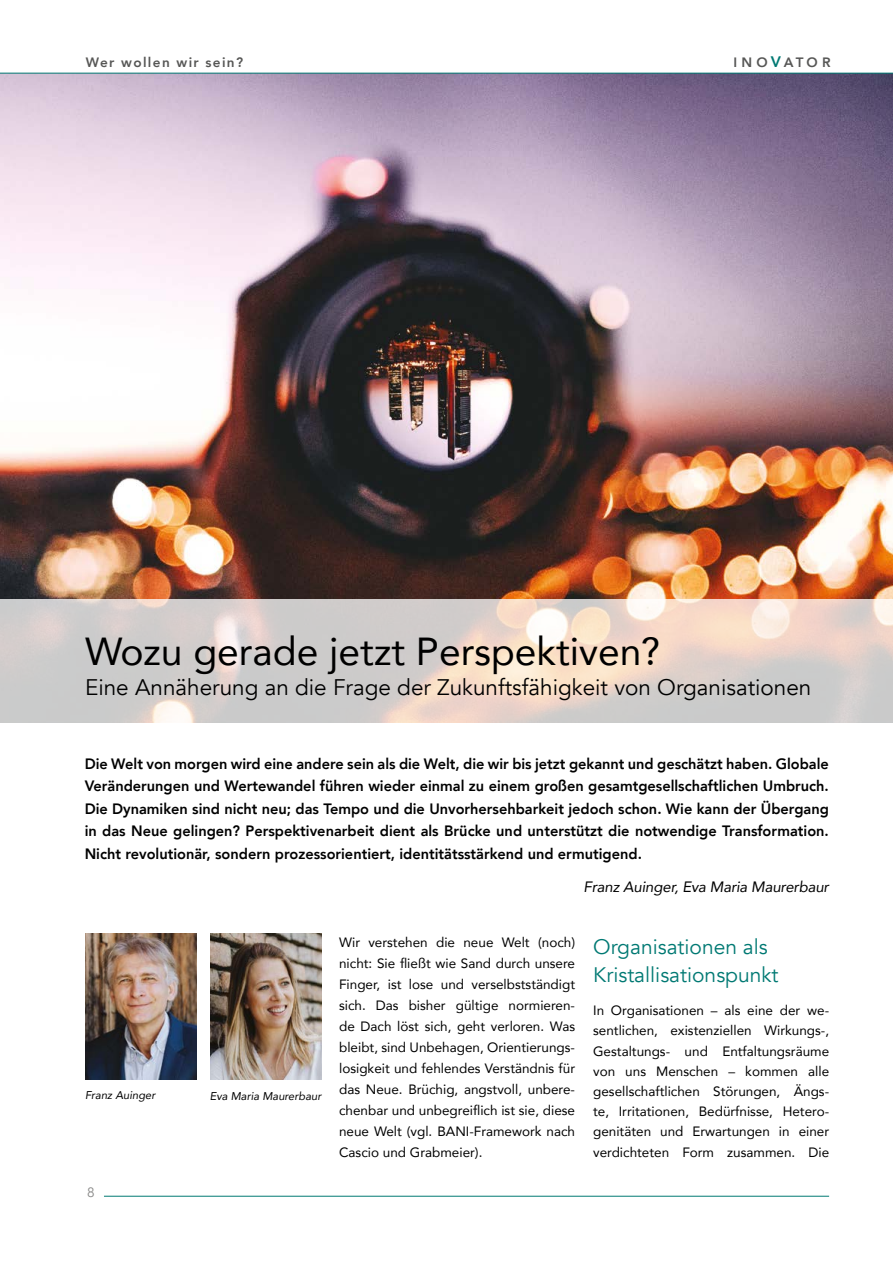
<style>
.page{position:relative;width:893px;height:1263px;background:#fff}
.page>*{position:absolute;margin:0;border:0;box-sizing:border-box;transform-origin:0 0}
.t1{font:39px "Avenir";color:#000}
.t2{font:22.5px "Avenir";color:#000}
.t3{font:21px/27.8px "Avenir";color:#007973}
.t4{font:800 15px/22.5px "Avenir";color:#000;text-align:justify}
.t5{font:italic 15px "Avenir";letter-spacing:-.01em;color:#000}
.t6{font:13.5px/21px "Avenir";color:#000;text-align:justify}
.t7{font:800 13.5px "Avenir";letter-spacing:.1em;color:#575756}
.t8{font:13.5px "Avenir";color:#878786}
.t9{font:italic 11.25px "Avenir";letter-spacing:.005em;color:#000}
.s1{font-size:15.15px;color:#007973}
</style>
<div class="page">
<img style="left:0;top:74px;width:893px;height:525px">
<hr style="left:0;top:73px;width:893px;height:1px;background:#007973">
<hr style="left:104px;top:1196px;width:725px;height:1px;background:#007973">
<svg style="left:0;top:599px;width:893px;height:124px;background:#dcd2cc"></svg>
<img style="left:85px;top:933px;width:112px;height:146px">
<img style="left:211px;top:933px;width:110px;height:146px">
<p class="t7" style="left:86px;top:55px;width:159px">Wer wollen wir sein?</p>
<p class="t7" style="left:734px;top:55px;width:98px">INO<span class="s1">V</span>ATOR</p>
<h1 class="t1" style="left:85px;top:620px;width:577px">Wozu gerade jetzt Perspektiven?</h1>
<h2 class="t2" style="left:85px;top:678px;width:728px">Eine Annäherung an die Frage der Zukunftsfähigkeit von Organisationen</h2>
<p class="t4" style="left:85px;top:753px;width:746px">Die Welt von morgen wird eine andere sein als die Welt, die wir bis jetzt gekannt und geschätzt haben. Globale Veränderungen und Wertewandel führen wieder einmal zu einem großen gesamtgesellschaftlichen Umbruch.<br>Die Dynamiken sind nicht neu; das Tempo und die Unvorhersehbarkeit jedoch schon. Wie kann der Übergang in das Neue gelingen? Perspektivenarbeit dient als Brücke und unterstützt die notwendige Transformation.<br>Nicht revolutionär, sondern prozessorientiert, identitätsstärkend und ermutigend.</p>
<p class="t5" style="left:583px;top:878px;width:247px">Franz Auinger, Eva Maria Maurerbaur</p>
<p class="t9" style="left:85px;top:1091px;width:72px">Franz Auinger</p>
<p class="t9" style="left:210px;top:1091px;width:113px">Eva Maria Maurerbaur</p>
<p class="t8" style="left:87px;top:1186px;width:9px">8</p>
<p class="t6" style="left:339px;top:931px;width:238px">Wir verstehen die neue Welt (noch) nicht: Sie fließt wie Sand durch unsere Finger, ist lose und verselbstständigt sich. Das bisher gültige normieren&shy;de Dach löst sich, geht verloren. Was bleibt, sind Unbehagen, Orientierungs&shy;losigkeit und fehlendes Verständnis für das Neue. Brüchig, angstvoll, unbere&shy;chenbar und unbegreiflich ist sie, diese neue Welt (vgl. BANI-Framework nach Cascio und Grabmeier).</p>
<h3 class="t3" style="left:593px;top:935px;width:187px">Organisationen als<br>Kristallisationspunkt</h3>
<p class="t6" style="left:593px;top:1000px;width:238px;line-height:20.2px">In Organisationen – als eine der we&shy;sentlichen, existenziellen Wirkungs-, Gestaltungs- und Entfaltungsräume von uns Menschen – kommen alle gesellschaftlichen Störungen, Ängs&shy;te, Irritationen, Bedürfnisse, Hetero&shy;genitäten und Erwartungen in einer verdichteten Form zusammen. Die</p>
</div>
